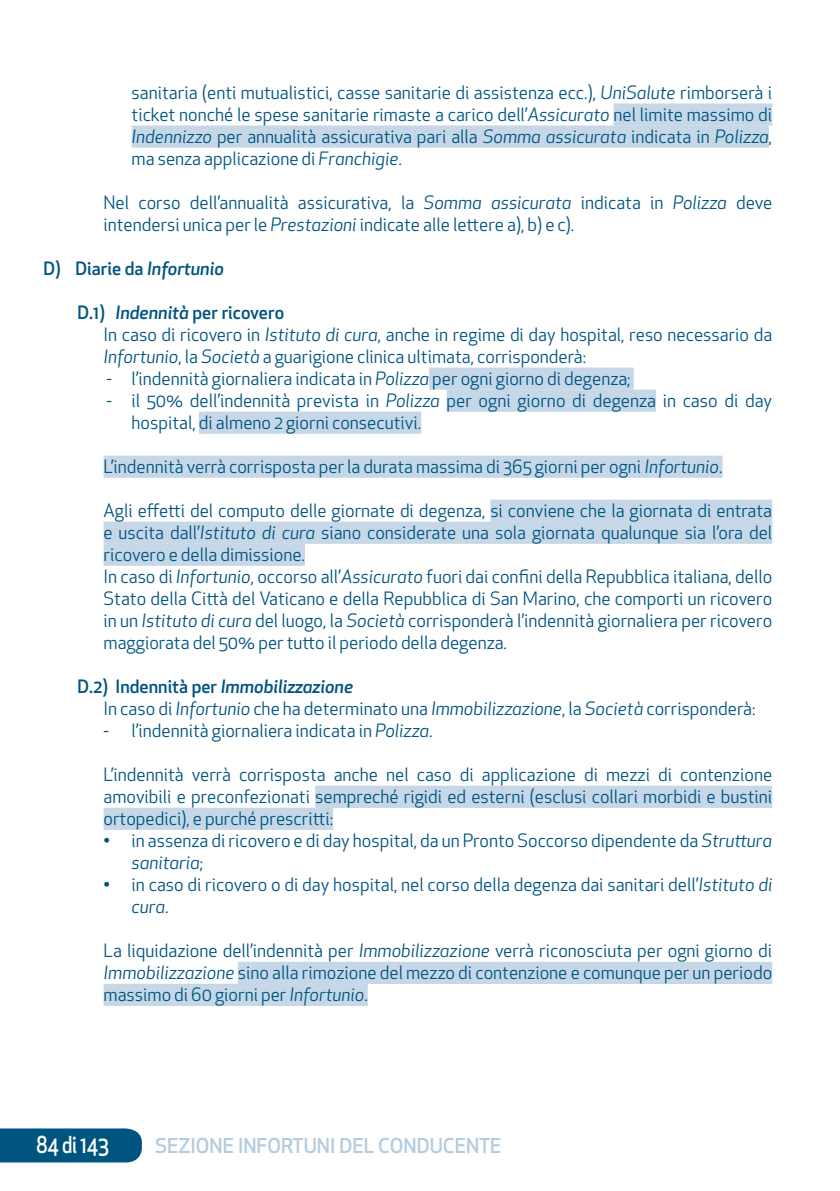
<style>
.page{position:relative;width:840px;height:1191px;background:#fff}
.page>*{position:absolute;margin:0;border:0;box-sizing:border-box;transform-origin:0 0}
.t1{font:500 22.8px "Apex New";letter-spacing:-.01em;color:#fff;scale:.83 1}
.t2{font:500 20px "Apex New";color:#b4ccdf}
.t3{font:18px/22px "Apex New";color:#005480}
.t4{font:500 18px "Apex New";color:#005480}
.s1{font-style:italic}
.s2{font-weight:500}
.s3{font-weight:500;font-style:italic}
</style>
<div class="page">
<div style="left:0;top:1128px;width:142px;height:34px;background:#005480"></div>
<div style="left:613px;top:103px;width:158px;height:23px;background:#c6d8e7"></div>
<div style="left:131px;top:125px;width:637px;height:23px;background:#c6d8e7"></div>
<div style="left:429px;top:367px;width:204px;height:23px;background:#c6d8e7"></div>
<div style="left:446px;top:389px;width:209px;height:23px;background:#c6d8e7"></div>
<div style="left:199px;top:411px;width:222px;height:23px;background:#c6d8e7"></div>
<div style="left:103px;top:455px;width:619px;height:23px;background:#c6d8e7"></div>
<div style="left:490px;top:499px;width:281px;height:23px;background:#c6d8e7"></div>
<div style="left:103px;top:521px;width:668px;height:23px;background:#c6d8e7"></div>
<div style="left:103px;top:543px;width:202px;height:23px;background:#c6d8e7"></div>
<div style="left:315px;top:785px;width:456px;height:23px;background:#c6d8e7"></div>
<div style="left:103px;top:807px;width:230px;height:23px;background:#c6d8e7"></div>
<div style="left:238px;top:961px;width:533px;height:23px;background:#c6d8e7"></div>
<div style="left:103px;top:983px;width:264px;height:23px;background:#c6d8e7"></div>
<p class="t3" style="left:131px;top:81px;width:641px;text-align:justify">sanitaria (enti mutualistici, casse sanitarie di assistenza ecc.), <span class="s1">UniSalute</span> rimborserà i ticket nonché le spese sanitarie rimaste a carico dell’<span class="s1">Assicurato</span> nel limite massimo di <span class="s1">Indennizzo</span> per annualità assicurativa pari alla <span class="s1">Somma assicurata</span> indicata in <span class="s1">Polizza</span>, ma senza applicazione di <span class="s1">Franchigie</span>.</p>
<p class="t3" style="left:103px;top:191px;width:669px">Nel corso dell’annualità assicurativa, la <span class="s1">Somma assicurata</span> indicata in <span class="s1">Polizza</span> deve intendersi unica per le <span class="s1">Prestazioni</span> indicate alle lettere a), b) e c).</p>
<p class="t4" style="left:43px;top:256px;width:182px">D) Diarie da <span class="s1">Infortunio</span></p>
<p class="t3" style="left:103px;top:301px;width:669px;text-indent:-26px"><span class="s2">D.1)</span> <span class="s3">Indennità</span> <span class="s2">per ricovero<br></span>In caso di ricovero in <span class="s1">Istituto di cura</span>, anche in regime di day hospital, reso necessario da<br><span class="s1">Infortunio</span>, la <span class="s1">Società</span> a guarigione clinica ultimata, corrisponderà:</p>
<p class="t3" style="left:107px;top:367px;width:525px">- l’indennità giornaliera indicata in <span class="s1">Polizza</span> per ogni giorno di degenza;</p>
<p class="t3" style="left:131px;top:389px;width:641px;text-indent:-25px">- il 50% dell’indennità prevista in <span class="s1">Polizza</span> per ogni giorno di degenza in caso di day hospital, di almeno 2 giorni consecutivi.</p>
<p class="t3" style="left:103px;top:455px;width:620px">L’indennità verrà corrisposta per la durata massima di 365 giorni per ogni <span class="s1">Infortunio</span>.</p>
<p class="t3" style="left:103px;top:499px;width:669px">Agli effetti del computo delle giornate di degenza, si conviene che la giornata di entrata e uscita dall’<span class="s1">Istituto di cura</span> siano considerate una sola giornata qualunque sia l’ora del ricovero e della dimissione.<br>In caso di <span class="s1">Infortunio</span>, occorso all’<span class="s1">Assicurato</span> fuori dai confini della Repubblica italiana, dello Stato della Città del Vaticano e della Repubblica di San Marino, che comporti un ricovero in un <span class="s1">Istituto di cura</span> del luogo, la <span class="s1">Società</span> corrisponderà l’indennità giornaliera per ricovero maggiorata del 50% per tutto il periodo della degenza.</p>
<p class="t3" style="left:103px;top:675px;width:653px;text-indent:-26px"><span class="s2">D.2) Indennità per</span> <span class="s3">Immobilizzazione<br></span>In caso di <span class="s1">Infortunio</span> che ha determinato una <span class="s1">Immobilizzazione</span>, la <span class="s1">Società</span> corrisponderà:</p>
<p class="t3" style="left:103px;top:719px;width:330px">- l’indennità giornaliera indicata in <span class="s1">Polizza</span>.</p>
<p class="t3" style="left:103px;top:763px;width:669px;text-align:justify">L’indennità verrà corrisposta anche nel caso di applicazione di mezzi di contenzione amovibili e preconfezionati sempreché rigidi ed esterni (esclusi collari morbidi e bustini ortopedici), e purché prescritti:</p>
<p class="t3" style="left:131px;top:829px;width:641px;text-indent:-28px">• in assenza di ricovero e di day hospital, da un Pronto Soccorso dipendente da <span class="s1">Struttura sanitaria</span>;</p>
<p class="t3" style="left:131px;top:873px;width:642px;text-indent:-28px">• in caso di ricovero o di day hospital, nel corso della degenza dai sanitari dell’<span class="s1">Istituto di cura</span>.</p>
<p class="t3" style="left:103px;top:939px;width:669px;text-align:justify">La liquidazione dell’indennità per <span class="s1">Immobilizzazione</span> verrà riconosciuta per ogni giorno di <span class="s1">Immobilizzazione</span> sino alla rimozione del mezzo di contenzione e comunque per un periodo massimo di 60 giorni per <span class="s1">Infortunio</span>.</p>
<p class="t1" style="left:36px;top:1129px;width:89px">84 di 143</p>
<p class="t2" style="left:155px;top:1132px;width:348px">SEZIONE INFORTUNI DEL CONDUCENTE</p>
</div>
